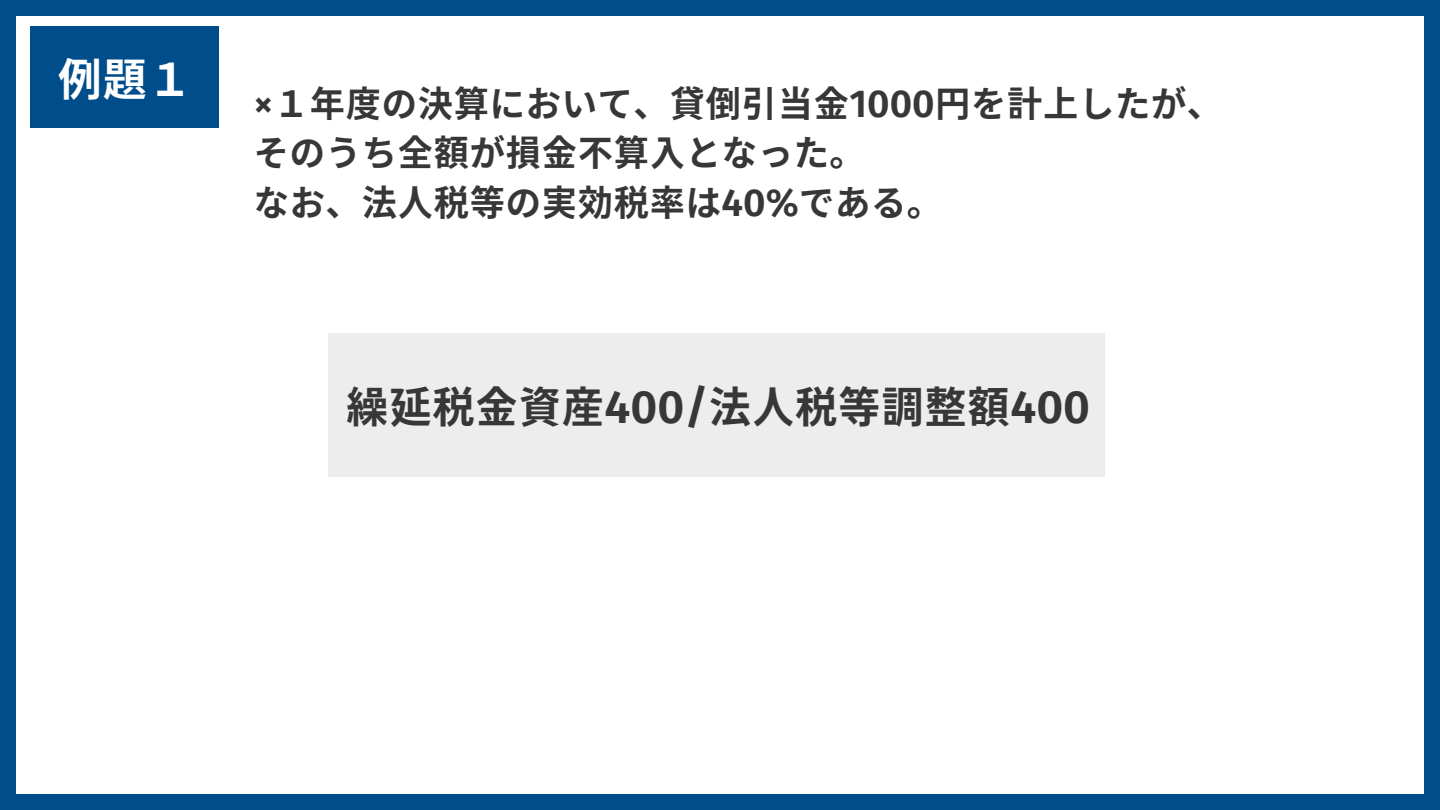
<style>
.page{position:relative;width:1440px;height:810px;background:#fff}
.page>*{position:absolute;margin:0;border:0;box-sizing:border-box;transform-origin:0 0}
.t1{font:700 45px "Glow Sans J";color:#fff}
.t2{font:700 43.05px "Glow Sans J";color:#393636}
.t3{font:700 36px "Glow Sans J";color:#393636}
</style>
<div class="page">
<div style="left:31px;top:27px;width:188px;height:101px;background:#004d8c"></div>
<div style="left:328px;top:333px;width:776px;height:144px;background:#ededed"></div>
<div style="left:0;top:0;width:1440px;height:15px;background:#004d8c"></div>
<div style="left:0;top:795px;width:1440px;height:15px;background:#004d8c"></div>
<div style="left:0;top:0;width:15px;height:810px;background:#004d8c"></div>
<div style="left:1425px;top:0;width:15px;height:810px;background:#004d8c"></div>
<h1 class="t1" style="left:58px;top:44px;width:136px">例題１</h1>
<p class="t3" style="left:254px;top:75px;width:971px">×１年度の決算において、貸倒引当金1000円を計上したが、</p>
<p class="t3" style="left:254px;top:125px;width:614px">そのうち全額が損金不算入となった。</p>
<p class="t3" style="left:254px;top:174px;width:691px">なお、法人税等の実効税率は40%である。</p>
<h1 class="t2" style="left:346px;top:373px;width:746px">繰延税金資産400/法人税等調整額400</h1>
</div>
